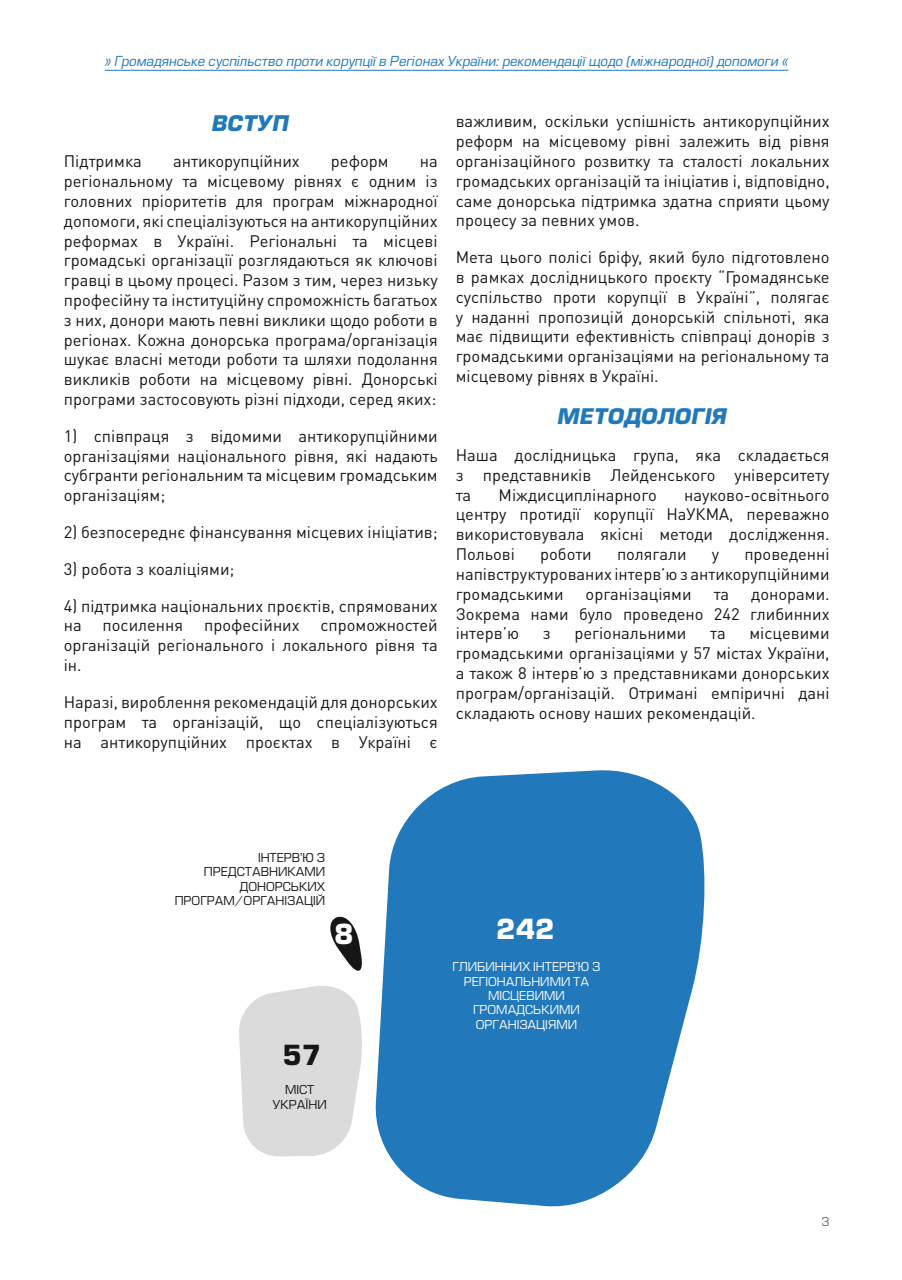
<style>
.page{position:relative;width:902px;height:1280px;background:#fff}
.page>*{position:absolute;margin:0;border:0;box-sizing:border-box;transform-origin:0 0}
.t1{font:700 27px "Europe";color:#fff}
.t2{font:700 27px "Europe";color:#161616}
.t3{font:italic 700 21px "Europe";letter-spacing:.095em;color:#2178ba}
.t4{font:italic 700 21px "Europe";letter-spacing:.07em;color:#2178ba}
.t5{font:16.5px/19.8px "DIN Pro";color:#151616;text-align:justify}
.t6{font:italic 13.5px "Europe";color:#2178ba}
.t7{font:12px/14.4px "Europe";color:#fff;text-align:center}
.t8{font:12px/14.4px "Europe";color:#151616;text-align:right}
.t9{font:12px/14.4px "Europe";color:#161616;text-align:center}
.t10{font:12px "Europe";color:#686868}
</style>
<div class="page">
<hr style="left:105px;top:70px;width:683px;height:1px;background:#2178ba">
<svg style="left:375px;top:770px;width:330px;height:437px;fill:#2178ba"></svg>
<svg style="left:239px;top:986px;width:123px;height:171px;background:#dfdfdf"></svg>
<svg style="left:330px;top:916px;width:32px;height:55px"></svg>
<p class="t6" style="left:105px;top:53px;width:685px">» Громадянське суспільство проти корупції в Регіонах України: рекомендації щодо (міжнародної) допомоги «</p>
<p class="t4" style="left:212px;top:110px;width:79px">Вступ</p>
<p class="t5" style="left:64px;top:151px;width:80px">Підтримка</p>
<p class="t5" style="left:173px;top:151px;width:128px">антикорупційних</p>
<p class="t5" style="left:331px;top:151px;width:59px">реформ</p>
<p class="t5" style="left:64px;top:151px;width:375px;text-indent:356px">на регіональному та місцевому рівнях є одним із головних пріоритетів для програм міжнародної допомоги, які спеціалізуються на антикорупційних реформах в Україні. Регіональні та місцеві громадські організації розглядаються як ключові гравці в цьому процесі. Разом з тим, через низьку професійну та інституційну спроможність багатьох з них, донори мають певні виклики щодо роботи в регіонах. Кожна донорська програма/організація шукає власні методи роботи та шляхи подолання викликів роботи на місцевому рівні. Донорські програми застосовують різні підходи, серед яких:</p>
<p class="t5" style="left:64px;top:425px;width:375px">1) співпраця з відомими антикорупційними організаціями національного рівня, які надають субгранти регіональним та місцевим громадським організаціям;</p>
<p class="t5" style="left:64px;top:521px;width:375px">2) безпосереднє фінансування місцевих ініціатив;</p>
<p class="t5" style="left:64px;top:558px;width:172px">3) робота з коаліціями;</p>
<p class="t5" style="left:64px;top:595px;width:375px">4) підтримка національних проєктів, спрямованих на</p>
<p class="t5" style="left:103px;top:615px;width:82px">посилення</p>
<p class="t5" style="left:204px;top:615px;width:97px">професійних</p>
<p class="t5" style="left:64px;top:615px;width:375px;text-indent:257px">спроможностей організацій регіонального і локального рівня та ін.</p>
<p class="t5" style="left:64px;top:691px;width:375px">Наразі, вироблення рекомендацій для донорських програм та організацій, що спеціалізуються на антикорупційних проєктах в Україні є</p>
<p class="t5" style="left:455px;top:111px;width:375px">важливим, оскільки успішність антикорупційних реформ на місцевому рівні залежить від рівня організаційного розвитку та сталості локальних громадських організацій та ініціатив і, відповідно, саме донорська підтримка здатна сприяти цьому процесу за певних умов.</p>
<p class="t5" style="left:455px;top:247px;width:375px">Мета цього полісі бріфу, який було підготовлено в рамках дослідницького проєкту “Громадянське суспільство проти корупції в Україні”, полягає у наданні пропозицій донорській спільноті, яка має підвищити ефективність співпраці донорів з громадськими організаціями на регіональному та місцевому рівнях в Україні.</p>
<p class="t3" style="left:558px;top:404px;width:168px">Методологія</p>
<p class="t5" style="left:455px;top:444px;width:375px">Наша дослідницька група, яка складається з представників Лейденського університету та</p>
<p class="t5" style="left:455px;top:484px;width:375px;text-indent:228px">науково-освітнього центру протидії корупції НаУКМА, переважно використовувала якісні методи дослідження.<br>Польові</p>
<p class="t5" style="left:498px;top:484px;width:160px">Міждисциплінарного</p>
<p class="t5" style="left:540px;top:543px;width:53px">роботи</p>
<p class="t5" style="left:617px;top:543px;width:71px">полягали</p>
<p class="t5" style="left:711px;top:543px;width:9px">у</p>
<p class="t5" style="left:455px;top:543px;width:375px;text-indent:288px">проведенні напівструктурованих інтерв’ю з антикорупційними громадськими</p>
<p class="t5" style="left:585px;top:583px;width:107px">організаціями</p>
<p class="t5" style="left:713px;top:583px;width:17px">та</p>
<p class="t5" style="left:455px;top:583px;width:375px;text-indent:295px">донорами.<br>Зокрема нами було проведено 242 глибинних інтерв’ю</p>
<p class="t5" style="left:455px;top:623px;width:375px;text-indent:294px">місцевими громадськими організаціями у 57 містах України, а також 8 інтерв’ю з представниками донорських програм/організацій. Отримані емпіричні дані складають основу наших рекомендацій.</p>
<p class="t5" style="left:542px;top:623px;width:9px">з</p>
<p class="t5" style="left:574px;top:623px;width:113px">регіональними</p>
<p class="t5" style="left:710px;top:623px;width:17px">та</p>
<p class="t8" style="left:175px;top:850px;width:152px">ІНТЕРВ’Ю З<br>ПРЕДСТАВНИКАМИ<br>ДОНОРСЬКИХ<br>ПРОГРАМ/ОРГАНІЗАЦІЙ</p>
<h1 class="t1" style="left:334px;top:918px;width:21px">8</h1>
<h1 class="t2" style="left:282px;top:1039px;width:40px">57</h1>
<p class="t9" style="left:272px;top:1083px;width:56px">МІСТ<br>УКРАЇНИ</p>
<h1 class="t1" style="left:496px;top:912px;width:60px">242</h1>
<p class="t7" style="left:452px;top:960px;width:149px">ГЛИБИННИХ ІНТЕРВ’Ю З<br>РЕГІОНАЛЬНИМИ ТА<br>МІСЦЕВИМИ<br>ГРОМАДСЬКИМИ<br>ОРГАНІЗАЦІЯМИ</p>
<p class="t10" style="left:821px;top:1215px;width:10px">3</p>
</div>
